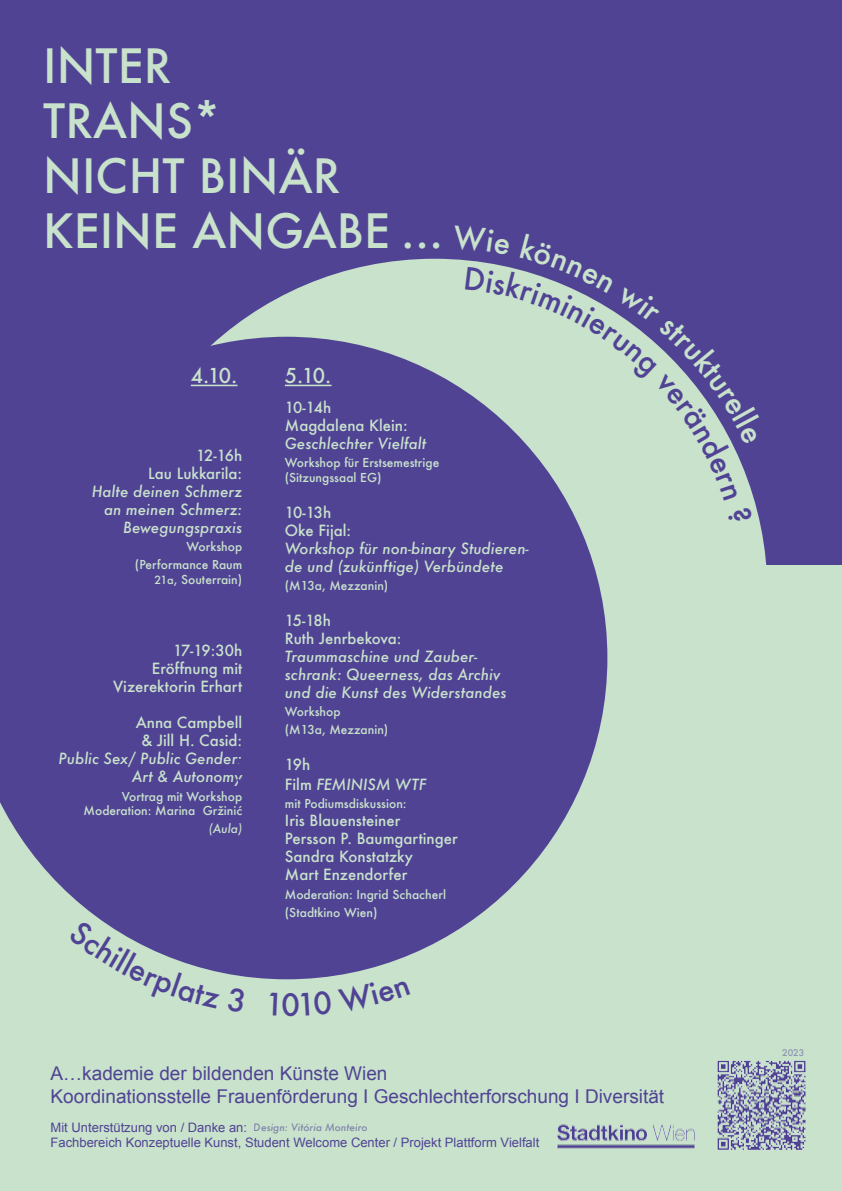
<style>
.page{position:relative;width:842px;height:1191px;background:#fff}
.page>*{position:absolute;margin:0;border:0;box-sizing:border-box;transform-origin:0 0}
.t1{font:500 46px/55.2px "Futura";color:#c8e2cc}
.t2{font:500 30px "Futura";color:#514394}
.t3{font:500 20px "Futura";color:#c8e2cc}
.t4{font:19px/22.8px "Arial";color:#514394}
.t5{font:italic 500 15px/18px "Futura";color:#c8e2cc}
.t6{font:500 15px/18px "Futura";color:#c8e2cc}
.t7{font:13px/15.6px "Arial";color:#514394}
.t8{font:500 12px/18px "Futura";color:#c8e2cc}
.t9{font:italic 500 12px "Futura";color:#c8e2cc}
.t10{font:italic 500 10px "Futura";color:#514394}
.t11{font:500 9px "Futura";color:#514394}
.s1{font-size:11px}
.s2{font-style:normal}
</style>
<div class="page">
<div style="left:0;top:0;width:842px;height:823px;background:#514394"></div>
<div style="left:101px;top:259px;width:666px;height:670px;background:#c8e2cc;border-radius:50%"></div>
<div style="left:0;top:566px;width:842px;height:625px;background:#c8e2cc"></div>
<svg style="left:0;top:337px;width:607px;height:642px;fill:#514394"></svg>
<hr style="left:285px;top:385px;width:46px;height:1px;background:#c8e2cc">
<hr style="left:191px;top:385px;width:46px;height:1px;background:#c8e2cc">
<img style="left:717px;top:1060px;width:89px;height:90px">
<img style="left:557px;top:1124px;width:138px;height:25px">
<svg style="left:453px;top:259px;width:306px;height:272px"></svg>
<svg style="left:68px;top:919px;width:152px;height:60px"></svg>
<h1 class="t1" style="left:43px;top:37px;width:402px">INTER<br>TRANS*<br>NICHT BINÄR<br>KEINE ANGABE ...</h1>
<h3 class="t3" style="left:191px;top:362px;width:48px">4.10.</h3>
<h3 class="t3" style="left:285px;top:362px;width:48px">5.10.</h3>
<p class="t6" style="left:148px;top:446px;width:95px;text-align:right">12-16h<br>Lau Lukkarila:</p>
<p class="t5" style="left:92px;top:482px;width:152px;text-align:right">Halte deinen Schmerz an meinen Schmerz:<br>Bewegungspraxis</p>
<p class="t8" style="left:135px;top:537px;width:109px;text-align:right">Workshop (Performance Raum</p>
<p class="t8" style="left:155px;top:570px;width:89px"><span class="s1">21a</span>, Souterrain)</p>
<p class="t6" style="left:113px;top:641px;width:131px;text-align:right">17-19:30h<br>Eröffnung mit<br>Vizerektorin Erhart</p>
<p class="t6" style="left:136px;top:713px;width:108px;text-align:center">Anna Campbell &amp; Jill H. Casid:</p>
<p class="t5" style="left:59px;top:749px;width:185px;text-align:right">Public Sex/ Public Gender:<br>Art &amp; Autonomy</p>
<p class="t8" style="left:84px;top:789px;width:160px;line-height:14.4px;text-align:right">Vortrag mit Workshop<br>Moderation: Marina Gržinić</p>
<p class="t9" style="left:209px;top:820px;width:35px">(Aula)</p>
<p class="t6" style="left:285px;top:398px;width:124px">10-14h<br>Magdalena Klein:</p>
<p class="t5" style="left:285px;top:434px;width:143px">Geschlechter Vielfalt</p>
<p class="t8" style="left:285px;top:455px;width:156px;line-height:15px">Workshop für Erstsemestrige (Sitzungssaal EG)</p>
<p class="t6" style="left:285px;top:503px;width:68px">10-13h<br>Oke Fijal:</p>
<p class="t5" style="left:285px;top:539px;width:245px">Workshop für non-binary Studieren&shy;de und (zukünftige) Verbündete</p>
<p class="t8" style="left:285px;top:576px;width:105px">(M13a, Mezzanin)</p>
<p class="t6" style="left:285px;top:611px;width:118px">15-18h<br>Ruth Jenrbekova:</p>
<p class="t5" style="left:285px;top:647px;width:223px">Traummaschine und Zauber&shy;schrank: Queerness, das Archiv und die Kunst des Widerstandes</p>
<p class="t8" style="left:285px;top:702px;width:105px">Workshop<br>(M13a, Mezzanin)</p>
<p class="t5" style="left:285px;top:754px;width:143px;line-height:20.4px"><span class="s2">19h<br>Film</span> FEMINISM WTF</p>
<p class="t8" style="left:285px;top:795px;width:123px">mit Podiumsdiskussion:</p>
<p class="t6" style="left:285px;top:811px;width:174px">Iris Blauensteiner<br>Persson P. Baumgartinger<br>Sandra Konstatzky<br>Mart Enzendorfer</p>
<p class="t8" style="left:285px;top:885px;width:163px">Moderation: Ingrid Schacherl (Stadtkino Wien)</p>
<h2 class="t2" style="left:282px;top:984px;width:20px">0</h2>
<p class="t4" style="left:51px;top:1062px;width:615px">A…kademie der bildenden Künste Wien<br>Koordinationsstelle Frauenförderung I Geschlechterforschung I Diversität</p>
<p class="t7" style="left:51px;top:1119px;width:490px">Mit Unterstützung von / Danke an:<br>Fachbereich Konzeptuelle Kunst, Student Welcome Center / Projekt Plattform Vielfalt</p>
<p class="t10" style="left:254px;top:1120px;width:115px">Design: Vitória Monteiro</p>
<p class="t11" style="left:782px;top:1046px;width:24px">2023</p>
</div>
